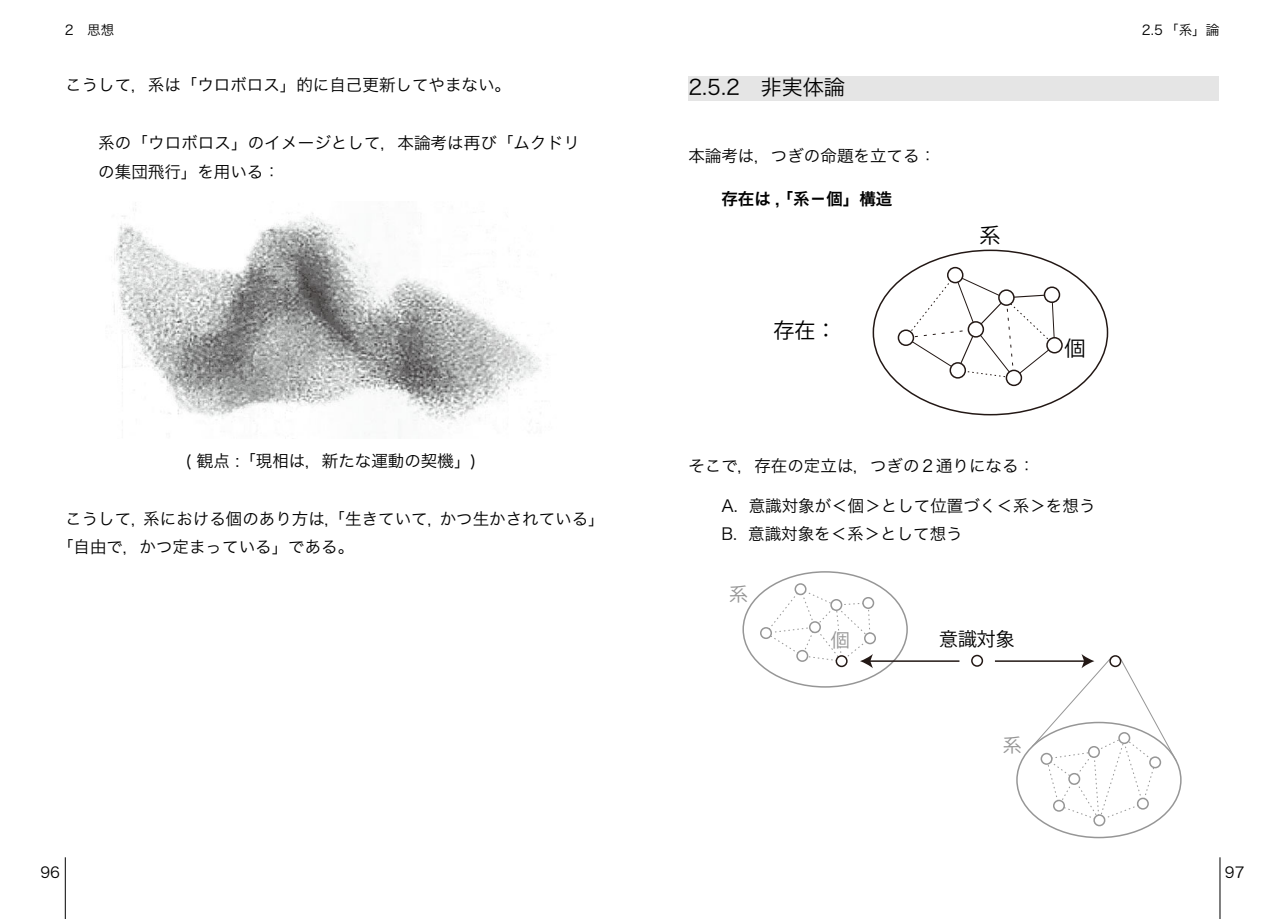
<style>
.page{position:relative;width:1285px;height:919px;background:#fff}
.page>*{position:absolute;margin:0;border:0;box-sizing:border-box;transform-origin:0 0}
.t1{font:21px "Hira Kaku Pro W3";color:#000}
.t2{font:21px "Koz Go Pro";color:#000}
.t3{font:18.9px "Koz Go Pro";color:#000}
.t4{font:18.9px "Koz Go Pro";color:#969696}
.t5{font:16.5px/28.8px "Hira Kaku Pro W3";color:#000}
.t6{font:16.5px "Hira Kaku Pro W6";color:#000}
.t7{font:15px "Hira Kaku Pro W3";color:#000}
.t8{font:13.5px "Hira Kaku Pro W3";color:#000}
</style>
<div class="page">
<hr style="left:65px;top:857px;width:1px;height:61px;background:#000">
<hr style="left:1219px;top:857px;width:1px;height:61px;background:#000">
<img style="left:111px;top:209px;width:431px;height:215px">
<div style="left:970px;top:654px;width:12px;height:12px;border:2px solid #231815;border-radius:50%"></div>
<hr style="left:868px;top:660px;width:91px;height:1px;background:#231815">
<svg style="left:764px;top:588px;width:108px;height:80px"></svg>
<hr style="left:994px;top:660px;width:91px;height:1px;background:#231815">
<svg style="left:1030px;top:654px;width:146px;height:167px"></svg>
<div style="left:836px;top:655px;width:10px;height:11px;background:#fff;border-radius:50%"></div>
<div style="left:835px;top:655px;width:12px;height:12px;border:2px solid #231815;border-radius:50%"></div>
<div style="left:864px;top:633px;width:11px;height:10px;background:#fff;border-radius:50%"></div>
<div style="left:863px;top:632px;width:12px;height:12px;border:2px solid #969696;border-radius:50%"></div>
<div style="left:795px;top:584px;width:10px;height:10px;background:#fff;border-radius:50%"></div>
<div style="left:794px;top:583px;width:12px;height:12px;border:2px solid #969696;border-radius:50%"></div>
<div style="left:809px;top:622px;width:11px;height:10px;background:#fff;border-radius:50%"></div>
<div style="left:808px;top:621px;width:12px;height:12px;border:2px solid #969696;border-radius:50%"></div>
<div style="left:760px;top:627px;width:11px;height:11px;background:#fff;border-radius:50%"></div>
<div style="left:759px;top:627px;width:12px;height:12px;border:2px solid #969696;border-radius:50%"></div>
<div style="left:797px;top:650px;width:10px;height:11px;background:#fff;border-radius:50%"></div>
<div style="left:796px;top:649px;width:12px;height:12px;border:2px solid #969696;border-radius:50%"></div>
<div style="left:831px;top:599px;width:10px;height:11px;background:#fff;border-radius:50%"></div>
<div style="left:830px;top:599px;width:12px;height:12px;border:2px solid #969696;border-radius:50%"></div>
<div style="left:862px;top:597px;width:11px;height:11px;background:#fff;border-radius:50%"></div>
<div style="left:862px;top:597px;width:12px;height:12px;border:2px solid #969696;border-radius:50%"></div>
<div style="left:1137px;top:798px;width:10px;height:10px;background:#fff;border-radius:50%"></div>
<div style="left:1136px;top:797px;width:12px;height:12px;border:2px solid #969696;border-radius:50%"></div>
<div style="left:1088px;top:746px;width:10px;height:11px;background:#fff;border-radius:50%"></div>
<div style="left:1087px;top:746px;width:12px;height:12px;border:2px solid #969696;border-radius:50%"></div>
<div style="left:1068px;top:773px;width:11px;height:11px;background:#fff;border-radius:50%"></div>
<div style="left:1068px;top:772px;width:12px;height:12px;border:2px solid #969696;border-radius:50%"></div>
<div style="left:1041px;top:753px;width:10px;height:11px;background:#fff;border-radius:50%"></div>
<div style="left:1040px;top:752px;width:12px;height:12px;border:2px solid #969696;border-radius:50%"></div>
<div style="left:1053px;top:800px;width:10px;height:10px;background:#fff;border-radius:50%"></div>
<div style="left:1052px;top:799px;width:12px;height:12px;border:2px solid #969696;border-radius:50%"></div>
<div style="left:1118px;top:732px;width:11px;height:11px;background:#fff;border-radius:50%"></div>
<div style="left:1118px;top:732px;width:12px;height:12px;border:2px solid #969696;border-radius:50%"></div>
<div style="left:1093px;top:815px;width:11px;height:10px;background:#fff;border-radius:50%"></div>
<div style="left:1093px;top:814px;width:12px;height:12px;border:2px solid #969696;border-radius:50%"></div>
<div style="left:1149px;top:757px;width:11px;height:10px;background:#fff;border-radius:50%"></div>
<div style="left:1148px;top:756px;width:12px;height:12px;border:2px solid #969696;border-radius:50%"></div>
<svg style="left:904px;top:274px;width:151px;height:105px"></svg>
<div style="left:1046px;top:338px;width:15px;height:15px;background:#fff;border-radius:50%"></div>
<div style="left:1046px;top:337px;width:16px;height:16px;border:2px solid #231815;border-radius:50%"></div>
<div style="left:947px;top:267px;width:15px;height:15px;background:#fff;border-radius:50%"></div>
<div style="left:946px;top:267px;width:17px;height:16px;border:2px solid #231815;border-radius:50%"></div>
<div style="left:968px;top:322px;width:15px;height:15px;background:#fff;border-radius:50%"></div>
<div style="left:967px;top:321px;width:16px;height:16px;border:2px solid #231815;border-radius:50%"></div>
<div style="left:898px;top:330px;width:15px;height:15px;background:#fff;border-radius:50%"></div>
<div style="left:897px;top:329px;width:17px;height:17px;border:2px solid #231815;border-radius:50%"></div>
<div style="left:950px;top:363px;width:15px;height:15px;background:#fff;border-radius:50%"></div>
<div style="left:949px;top:362px;width:16px;height:16px;border:2px solid #231815;border-radius:50%"></div>
<div style="left:998px;top:290px;width:15px;height:15px;background:#fff;border-radius:50%"></div>
<div style="left:997px;top:289px;width:17px;height:17px;border:2px solid #231815;border-radius:50%"></div>
<div style="left:1006px;top:370px;width:15px;height:15px;background:#fff;border-radius:50%"></div>
<div style="left:1005px;top:369px;width:16px;height:17px;border:2px solid #231815;border-radius:50%"></div>
<div style="left:1044px;top:287px;width:15px;height:15px;background:#fff;border-radius:50%"></div>
<div style="left:1043px;top:286px;width:16px;height:17px;border:2px solid #231815;border-radius:50%"></div>
<div style="left:688px;top:77px;width:530px;height:24px;background:#e5e5e5"></div>
<p class="t8" style="left:65px;top:17px;width:51px">2　思想</p>
<p class="t8" style="left:1141px;top:18px;width:79px">2.5 「系」論</p>
<p class="t5" style="left:65px;top:69px;width:447px">こうして，系は「ウロボロス」的に自己更新してやまない。</p>
<p class="t5" style="left:98px;top:127px;width:483px">系の「ウロボロス」のイメージとして，本論考は再び「ムクドリの集団飛行」を用いる：</p>
<p class="t5" style="left:185px;top:445px;width:292px">( 観点 :「現相は，新たな運動の契機」)</p>
<p class="t5" style="left:57px;top:502px;width:549px;text-indent:8px">こうして，系における個のあり方は，「生きていて，かつ生かされている」「自由で，かつ定まっている」である。</p>
<p class="t1" style="left:688px;top:69px;width:158px">2.5.2　非実体論</p>
<p class="t5" style="left:688px;top:140px;width:249px">本論考は，つぎの命題を立てる：</p>
<p class="t6" style="left:721px;top:183px;width:172px">存在は , 「系－個」構造</p>
<p class="t2" style="left:773px;top:317px;width:64px">存在：</p>
<p class="t2" style="left:979px;top:221px;width:22px">系</p>
<p class="t2" style="left:1064px;top:334px;width:22px">個</p>
<p class="t5" style="left:688px;top:450px;width:348px">そこで，存在の定立は，つぎの２通りになる：</p>
<p class="t5" style="left:721px;top:489px;width:375px">A. 意識対象が＜個＞として位置づく＜系＞を想う<br>B. 意識対象を＜系＞として想う</p>
<p class="t4" style="left:729px;top:582px;width:20px">系</p>
<p class="t4" style="left:830px;top:628px;width:20px">個</p>
<p class="t3" style="left:938px;top:626px;width:77px">意識対象</p>
<p class="t4" style="left:1002px;top:732px;width:20px">系</p>
<p class="t7" style="left:40px;top:858px;width:21px">96</p>
<p class="t7" style="left:1224px;top:858px;width:21px">97</p>
</div>
